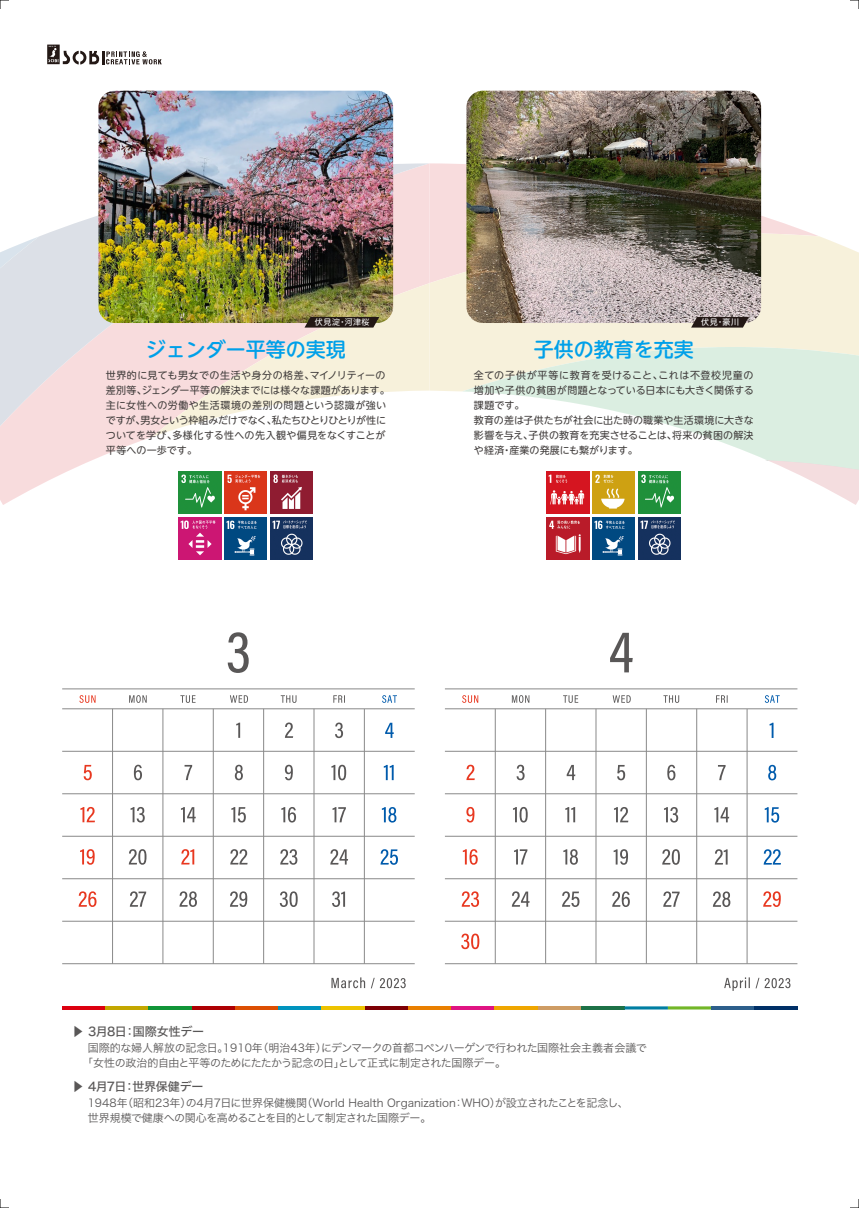
<style>
.page{position:relative;width:859px;height:1208px;background:#fff}
.page>*{position:absolute;margin:0;border:0;box-sizing:border-box;transform-origin:0 0}
.t1{font:500 20px "UD Shin M Go Pro";color:#00a0e9}
.t2{font:12px "Hiragino Sans W5";letter-spacing:-.035em;color:#595757}
.t3{font:11px/15px "Hiragino Sans W3";color:#595757}
.t4{font:11px/15px "Hiragino Sans W3";letter-spacing:-.03em;color:#595757}
.t5{font:10px/15px "UD Shin M Go Pro";letter-spacing:.01em;color:#3e3a39}
.t6{font:8px "UD Shin M Go Pro";letter-spacing:.075em;color:#fff}
</style>
<div class="page">
<svg style="left:0;top:455px;width:271px;height:50px"></svg>
<svg style="left:429px;top:163px;width:359px;height:62px;fill:#f8dcdd"></svg>
<svg style="left:429px;top:225px;width:430px;height:166px;background:#f7efdc"></svg>
<svg style="left:462px;top:341px;width:397px;height:131px;fill:#dbeee1"></svg>
<svg style="left:766px;top:459px;width:93px;height:46px"></svg>
<svg style="left:0;top:163px;width:429px;height:292px"></svg>
<img style="left:466px;top:91px;width:295px;height:232px">
<img style="left:98px;top:91px;width:295px;height:232px">
<svg style="left:305px;top:317px;width:74px;height:10px"></svg>
<svg style="left:691px;top:317px;width:58px;height:10px"></svg>
<svg style="left:47px;top:45px;width:115px;height:19px"></svg>
<svg style="left:331px;top:977px;width:75px;height:11px"></svg>
<svg style="left:228px;top:632px;width:21px;height:41px"></svg>
<svg style="left:84px;top:765px;width:8px;height:15px"></svg>
<svg style="left:80px;top:807px;width:15px;height:15px"></svg>
<svg style="left:80px;top:849px;width:15px;height:15px"></svg>
<svg style="left:79px;top:891px;width:18px;height:16px"></svg>
<svg style="left:134px;top:764px;width:8px;height:16px"></svg>
<svg style="left:131px;top:807px;width:14px;height:15px"></svg>
<svg style="left:129px;top:849px;width:17px;height:15px"></svg>
<svg style="left:130px;top:891px;width:16px;height:15px"></svg>
<svg style="left:185px;top:765px;width:7px;height:15px"></svg>
<svg style="left:181px;top:807px;width:15px;height:15px"></svg>
<svg style="left:181px;top:849px;width:13px;height:15px"></svg>
<svg style="left:179px;top:891px;width:18px;height:16px"></svg>
<svg style="left:236px;top:722px;width:4px;height:16px"></svg>
<svg style="left:235px;top:764px;width:8px;height:16px"></svg>
<svg style="left:231px;top:807px;width:15px;height:15px"></svg>
<svg style="left:230px;top:849px;width:18px;height:15px"></svg>
<svg style="left:230px;top:891px;width:17px;height:16px"></svg>
<svg style="left:285px;top:722px;width:8px;height:16px"></svg>
<svg style="left:285px;top:764px;width:8px;height:16px"></svg>
<svg style="left:281px;top:807px;width:15px;height:15px"></svg>
<svg style="left:280px;top:849px;width:17px;height:15px"></svg>
<svg style="left:280px;top:891px;width:18px;height:16px"></svg>
<svg style="left:335px;top:722px;width:8px;height:16px"></svg>
<svg style="left:331px;top:764px;width:15px;height:16px"></svg>
<svg style="left:332px;top:807px;width:14px;height:15px"></svg>
<svg style="left:330px;top:849px;width:18px;height:15px"></svg>
<svg style="left:332px;top:891px;width:13px;height:16px"></svg>
<svg style="left:385px;top:722px;width:9px;height:16px"></svg>
<svg style="left:384px;top:765px;width:10px;height:15px"></svg>
<svg style="left:382px;top:807px;width:14px;height:15px"></svg>
<svg style="left:380px;top:849px;width:18px;height:15px"></svg>
<svg style="left:466px;top:764px;width:9px;height:16px"></svg>
<svg style="left:466px;top:807px;width:8px;height:15px"></svg>
<svg style="left:463px;top:849px;width:15px;height:15px"></svg>
<svg style="left:462px;top:891px;width:17px;height:16px"></svg>
<svg style="left:461px;top:933px;width:18px;height:16px"></svg>
<svg style="left:517px;top:764px;width:8px;height:16px"></svg>
<svg style="left:513px;top:807px;width:15px;height:15px"></svg>
<svg style="left:514px;top:849px;width:13px;height:15px"></svg>
<svg style="left:512px;top:891px;width:18px;height:15px"></svg>
<svg style="left:567px;top:765px;width:8px;height:15px"></svg>
<svg style="left:565px;top:807px;width:10px;height:15px"></svg>
<svg style="left:563px;top:849px;width:15px;height:15px"></svg>
<svg style="left:562px;top:891px;width:17px;height:16px"></svg>
<svg style="left:617px;top:765px;width:8px;height:15px"></svg>
<svg style="left:614px;top:807px;width:14px;height:15px"></svg>
<svg style="left:614px;top:849px;width:14px;height:15px"></svg>
<svg style="left:612px;top:891px;width:18px;height:16px"></svg>
<svg style="left:667px;top:765px;width:8px;height:15px"></svg>
<svg style="left:664px;top:807px;width:14px;height:15px"></svg>
<svg style="left:662px;top:849px;width:18px;height:15px"></svg>
<svg style="left:663px;top:891px;width:17px;height:15px"></svg>
<svg style="left:718px;top:765px;width:8px;height:15px"></svg>
<svg style="left:714px;top:807px;width:15px;height:15px"></svg>
<svg style="left:715px;top:849px;width:13px;height:15px"></svg>
<svg style="left:713px;top:891px;width:17px;height:16px"></svg>
<svg style="left:769px;top:722px;width:4px;height:16px"></svg>
<svg style="left:768px;top:765px;width:8px;height:15px"></svg>
<svg style="left:765px;top:807px;width:14px;height:15px"></svg>
<svg style="left:764px;top:849px;width:17px;height:15px"></svg>
<svg style="left:763px;top:891px;width:18px;height:16px"></svg>
<svg style="left:724px;top:977px;width:66px;height:14px"></svg>
<svg style="left:610px;top:633px;width:23px;height:39px"></svg>
<svg style="left:79px;top:695px;width:17px;height:8px"></svg>
<svg style="left:129px;top:695px;width:18px;height:8px"></svg>
<svg style="left:180px;top:695px;width:16px;height:8px"></svg>
<svg style="left:230px;top:695px;width:18px;height:8px"></svg>
<svg style="left:281px;top:695px;width:15px;height:8px"></svg>
<svg style="left:333px;top:695px;width:12px;height:8px"></svg>
<svg style="left:382px;top:695px;width:15px;height:8px"></svg>
<hr style="left:62px;top:708px;width:353px;height:1px;background:#898989">
<hr style="left:62px;top:751px;width:353px;height:1px;background:#898989">
<hr style="left:62px;top:793px;width:353px;height:1px;background:#898989">
<hr style="left:62px;top:836px;width:353px;height:1px;background:#898989">
<hr style="left:62px;top:878px;width:353px;height:1px;background:#898989">
<hr style="left:62px;top:921px;width:353px;height:1px;background:#898989">
<hr style="left:62px;top:963px;width:353px;height:1px;background:#898989">
<hr style="left:62px;top:688px;width:353px;height:1px;background:#898989">
<hr style="left:364px;top:709px;width:1px;height:254px;background:#898989">
<hr style="left:314px;top:709px;width:1px;height:254px;background:#898989">
<hr style="left:263px;top:709px;width:1px;height:254px;background:#898989">
<hr style="left:213px;top:709px;width:1px;height:254px;background:#898989">
<hr style="left:163px;top:709px;width:1px;height:254px;background:#898989">
<hr style="left:112px;top:709px;width:1px;height:254px;background:#898989">
<hr style="left:62px;top:1006px;width:43px;height:3px;background:#dc0010">
<hr style="left:105px;top:1006px;width:44px;height:3px;background:#c3a700">
<hr style="left:149px;top:1006px;width:43px;height:3px;background:#119538">
<hr style="left:192px;top:1006px;width:43px;height:3px;background:#ad0003">
<hr style="left:235px;top:1006px;width:43px;height:3px;background:#dc4f03">
<hr style="left:278px;top:1006px;width:44px;height:3px;background:#0094be">
<hr style="left:322px;top:1006px;width:43px;height:3px;background:#edc300">
<hr style="left:365px;top:1006px;width:43px;height:3px;background:#7d0005">
<hr style="left:408px;top:1006px;width:44px;height:3px;background:#e97f00">
<hr style="left:452px;top:1006px;width:43px;height:3px;background:#df1482">
<hr style="left:495px;top:1006px;width:43px;height:3px;background:#efa600">
<hr style="left:538px;top:1006px;width:43px;height:3px;background:#ce9c64">
<hr style="left:581px;top:1006px;width:44px;height:3px;background:#1d7147">
<hr style="left:625px;top:1006px;width:43px;height:3px;background:#007ea2">
<hr style="left:668px;top:1006px;width:43px;height:3px;background:#72b628">
<hr style="left:711px;top:1006px;width:43px;height:3px;background:#2d5f8b">
<hr style="left:754px;top:1006px;width:43px;height:3px;background:#003067">
<svg style="left:462px;top:695px;width:16px;height:8px"></svg>
<svg style="left:512px;top:695px;width:17px;height:8px"></svg>
<svg style="left:563px;top:695px;width:15px;height:8px"></svg>
<svg style="left:613px;top:695px;width:18px;height:8px"></svg>
<svg style="left:663px;top:695px;width:16px;height:8px"></svg>
<svg style="left:716px;top:695px;width:12px;height:8px"></svg>
<svg style="left:765px;top:695px;width:15px;height:8px"></svg>
<hr style="left:445px;top:708px;width:352px;height:1px;background:#898989">
<hr style="left:445px;top:751px;width:352px;height:1px;background:#898989">
<hr style="left:445px;top:793px;width:352px;height:1px;background:#898989">
<hr style="left:445px;top:836px;width:352px;height:1px;background:#898989">
<hr style="left:445px;top:878px;width:352px;height:1px;background:#898989">
<hr style="left:445px;top:921px;width:352px;height:1px;background:#898989">
<hr style="left:445px;top:963px;width:352px;height:1px;background:#898989">
<hr style="left:445px;top:688px;width:352px;height:1px;background:#898989">
<hr style="left:747px;top:709px;width:1px;height:254px;background:#898989">
<hr style="left:696px;top:709px;width:1px;height:254px;background:#898989">
<hr style="left:646px;top:709px;width:1px;height:254px;background:#898989">
<hr style="left:596px;top:709px;width:1px;height:254px;background:#898989">
<hr style="left:545px;top:709px;width:1px;height:254px;background:#898989">
<hr style="left:495px;top:709px;width:1px;height:254px;background:#898989">
<img style="left:547px;top:471px;width:42px;height:43px">
<img style="left:593px;top:471px;width:42px;height:43px">
<img style="left:638px;top:471px;width:43px;height:43px">
<img style="left:547px;top:517px;width:42px;height:42px">
<img style="left:593px;top:517px;width:42px;height:42px">
<img style="left:638px;top:517px;width:43px;height:42px">
<img style="left:179px;top:471px;width:42px;height:43px">
<img style="left:225px;top:471px;width:42px;height:43px">
<img style="left:271px;top:471px;width:42px;height:43px">
<img style="left:179px;top:517px;width:42px;height:42px">
<img style="left:225px;top:517px;width:42px;height:42px">
<img style="left:271px;top:517px;width:42px;height:42px">
<svg style="left:0;top:1199px;width:9px;height:9px"></svg>
<svg style="left:0;top:0;width:9px;height:9px"></svg>
<svg style="left:850px;top:0;width:9px;height:9px"></svg>
<svg style="left:850px;top:1199px;width:9px;height:9px"></svg>
<p class="t6" style="left:315px;top:316px;width:56px">伏見淀・河津桜</p>
<p class="t6" style="left:701px;top:316px;width:39px">伏見・豪川</p>
<h1 class="t1" style="left:146px;top:333px;width:201px">ジェンダー平等の実現</h1>
<p class="t5" style="left:106px;top:367px;width:285px">世界的に見ても男女での生活や身分の格差、マイノリティーの差別等、ジェンダー平等の解決までには様々な課題があります。主に女性への労働や生活環境の差別の問題という認識が強いですが、男女という枠組みだけでなく、私たちひとりひとりが性についてを学び、多様化する性への先入観や偏見をなくすことが平等への一歩です。</p>
<p class="t5" style="left:474px;top:367px;width:281px">全ての子供が平等に教育を受けること、これは不登校児童の増加や子供の貧困が問題となっている日本にも大きく関係する課題です。<br>教育の差は子供たちが社会に出た時の職業や生活環境に大きな影響を与え、子供の教育を充実させることは、将来の貧困の解決や経済・産業の発展にも繋がります。</p>
<h1 class="t1" style="left:534px;top:333px;width:161px">子供の教育を充実</h1>
<p class="t2" style="left:72px;top:1020px;width:134px">▶ 3月8日：国際女性デー</p>
<p class="t4" style="left:82px;top:1040px;width:566px;text-indent:6px">国際的な婦人解放の記念日。1910年（明治43年）にデンマークの首都コペンハーゲンで行われた国際社会主義者会議で「女性の政治的自由と平等のためにたたかう記念の日」として正式に制定された国際デー。</p>
<p class="t2" style="left:72px;top:1075px;width:133px">▶ 4月7日：世界保健デー</p>
<p class="t3" style="left:88px;top:1095px;width:543px">1948年（昭和23年）の4月7日に世界保健機関（World Health Organization：WHO）が設立されたことを記念し、世界規模で健康への関心を高めることを目的として制定された国際デー。</p>
</div>
